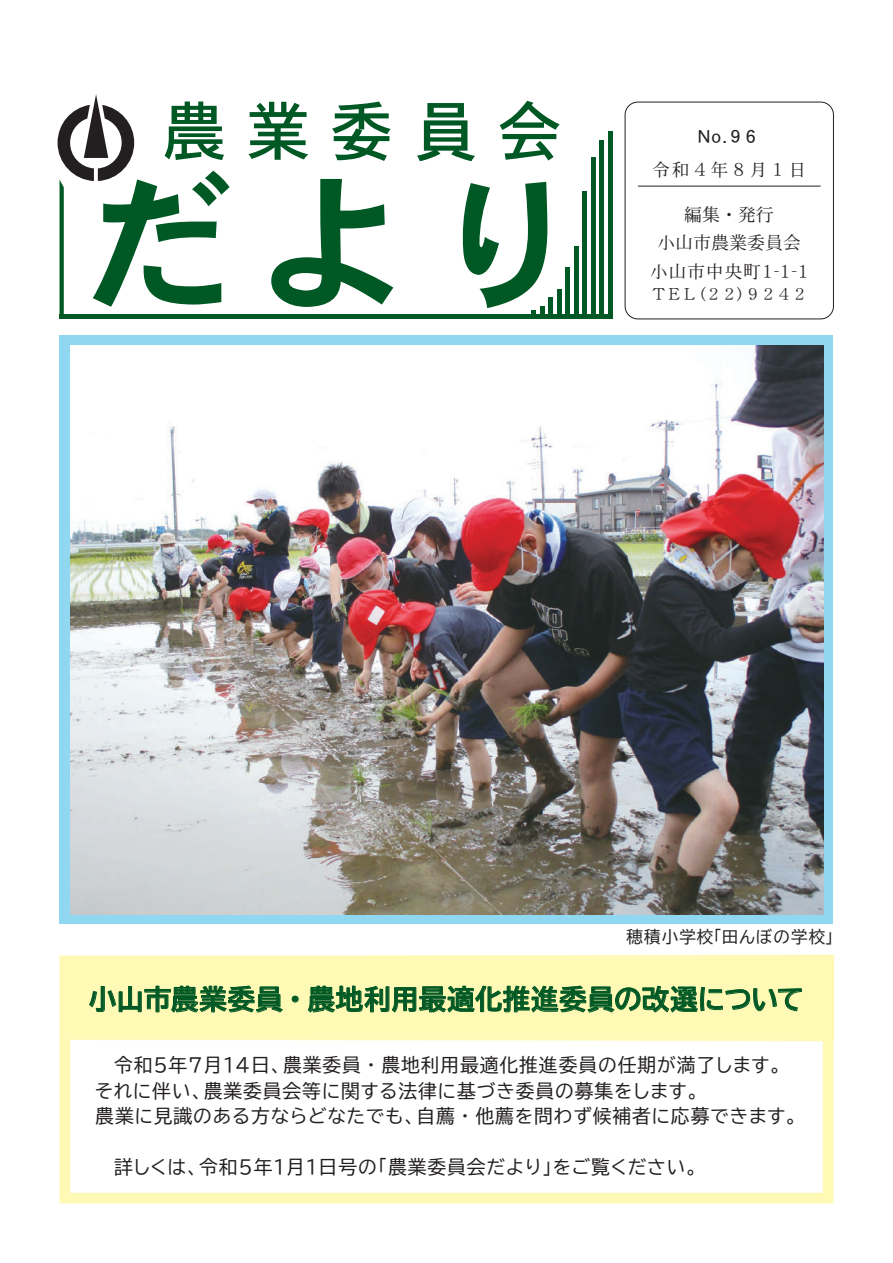
<style>
.page{position:relative;width:893px;height:1263px;background:#fff}
.page>*{position:absolute;margin:0;border:0;box-sizing:border-box;transform-origin:0 0}
.t1{font:150px "DFPHS Gothic CID W7";color:#005824}
.t2{font:64.5px "DFPHS Gothic CID W5";letter-spacing:.3em;color:#005824}
.t3{font:27px "BIZ UDP Gothic Bold";letter-spacing:.025em;color:#005824}
.t4{font:18.75px/25.5px "BIZ UDP Gothic";letter-spacing:.05em;color:#231f20}
.t5{font:18px/28.5px "DFPHS Mincho CID W3";color:#231f20;text-align:center}
.t6{font:18px "DFPHS Mincho CID W3";letter-spacing:.08em;color:#231f20}
.t7{font:18px "DFPHS Gothic CID W5";color:#231f20}
.t8{font:16.5px "BIZ UDP Gothic";letter-spacing:.07em;color:#231f20}
.t9{font:16.5px "DFPHS Mincho CID W3";letter-spacing:-.05em;color:#231f20}
</style>
<div class="page">
<div style="left:60px;top:335px;width:773px;height:589px;background:linear-gradient(to right,#90d8f2,#90d8f2)"></div>
<hr style="left:608px;top:132px;width:4px;height:187px;background:#005824">
<hr style="left:600px;top:140px;width:4px;height:179px;background:#005824">
<hr style="left:591px;top:157px;width:4px;height:162px;background:#005824">
<hr style="left:583px;top:191px;width:4px;height:128px;background:#005824">
<hr style="left:574px;top:247px;width:4px;height:72px;background:#005824">
<hr style="left:566px;top:268px;width:4px;height:51px;background:#005824">
<hr style="left:557px;top:289px;width:4px;height:30px;background:#005824">
<hr style="left:549px;top:298px;width:4px;height:21px;background:#005824">
<hr style="left:540px;top:306px;width:4px;height:13px;background:#005824">
<div style="left:531px;top:310px;width:5px;height:9px;background:#005824"></div>
<hr style="left:60px;top:315px;width:552px;height:4px;background:#005824">
<div style="left:625px;top:102px;width:209px;height:217px;border:1px solid #231f20;border-radius:13px"></div>
<hr style="left:638px;top:186px;width:183px;height:1px;background:#231f20">
<svg style="left:58px;top:94px;width:76px;height:225px"></svg>
<img style="left:70px;top:345px;width:753px;height:569px">
<svg style="left:60px;top:955px;width:773px;height:248px"></svg>
<svg style="left:89px;top:986px;width:194px;height:27px;background:#adc587"></svg>
<svg style="left:292px;top:996px;width:7px;height:6px"></svg>
<svg style="left:308px;top:981px;width:494px;height:32px;background:#bfd091"></svg>
<h2 class="t2" style="left:162px;top:96px;width:401px">農業委員会</h2>
<h1 class="t1" style="left:86px;top:162px;width:497px">だより</h1>
<p class="t7" style="left:698px;top:127px;width:59px">No.9 6</p>
<p class="t6" style="left:652px;top:160px;width:156px">令和４年８月１日</p>
<p class="t5" style="left:650px;top:200px;width:161px">編集・発行<br>小山市農業委員会小山市中央町1-1-1</p>
<p class="t9" style="left:690px;top:285px;width:119px">)２２９２４２</p>
<p class="t9" style="left:736px;top:285px;width:18px">(</p>
<p class="t9" style="left:651px;top:285px;width:49px">ＴＥＬ</p>
<p class="t8" style="left:626px;top:929px;width:208px">穂積小学校「田んぼの学校「</p>
<h3 class="t3" style="left:89px;top:985px;width:716px">小山市農業委員・農地利用最適化推進委員の改選について</h3>
<p class="t4" style="left:95px;top:1052px;width:704px;text-indent:19px">令和５年７月１４日、農業委員・農地利用最適化推進委員の任期が満了します。それに伴い、農業委員会等に関する法律に基づき委員の募集をします。<br>農業に見識のある方ならどなたでも、自薦・他薦を問わず候補者に応募できます。</p>
<p class="t4" style="left:114px;top:1154px;width:585px">詳しくは、令和５年１月１日号の「農業委員会だより」をご覧ください。</p>
</div>
